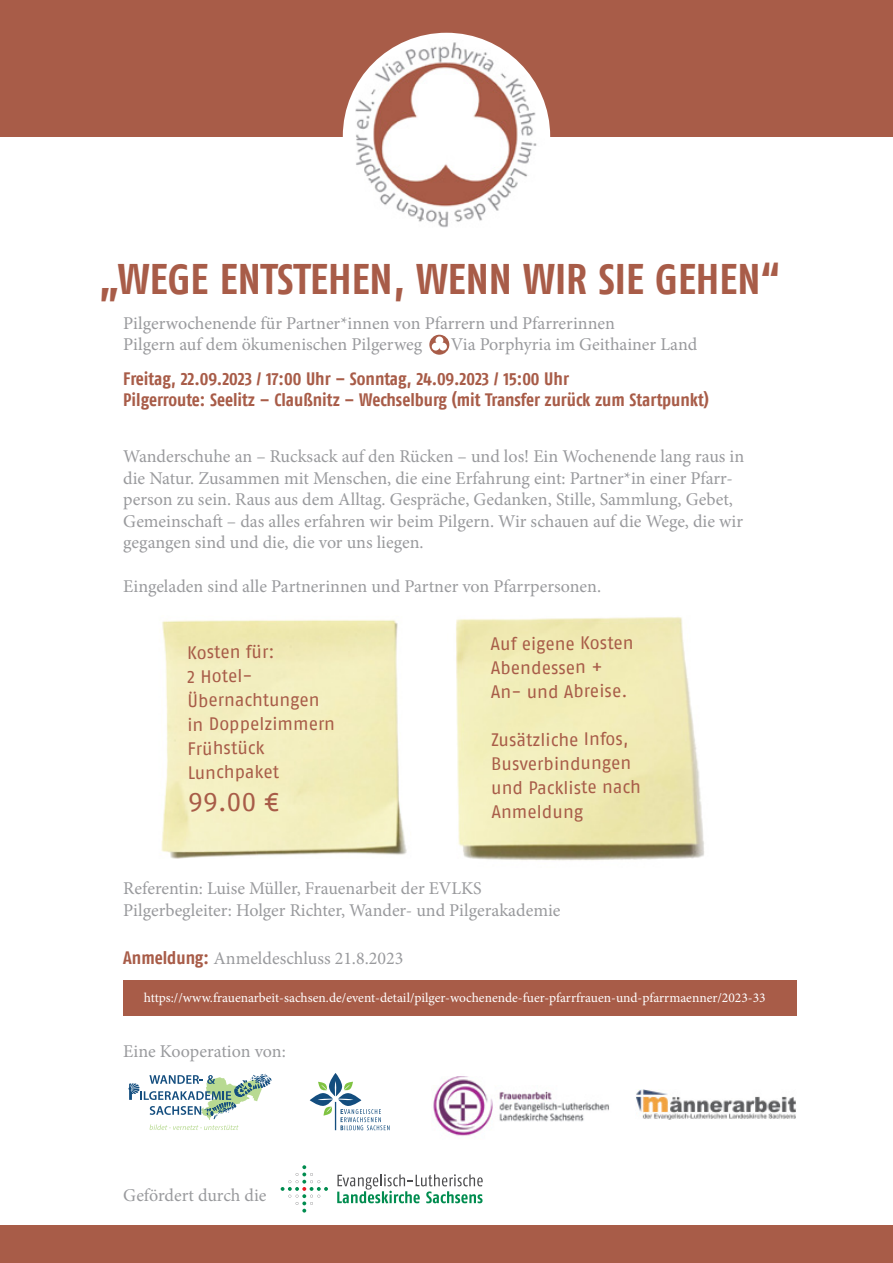
<style>
.page{position:relative;width:893px;height:1263px;background:#fff}
.page>*{position:absolute;margin:0;border:0;box-sizing:border-box;transform-origin:0 0}
.t1{font:42.75px "Fago Co Bold Lf";color:#a85c48}
.t2{font:27px "Fago No Regular LF";color:#a85c48}
.t3{font:18px/21.6px "Minion Pro";color:#999a9d}
.t4{font:18px "Fago No Regular LF";letter-spacing:-.005em;color:#a85c48}
.t5{font:18px "Fago Co Bold Lf";color:#a85c48}
.t6{font:13.5px "Minion Pro";color:#fff}
.s1{font-family:"Fago Co Bold Lf";color:#a85c48}
</style>
<div class="page">
<img style="left:161px;top:617px;width:543px;height:244px">
<div style="left:0;top:0;width:893px;height:136px;background:#a85c48"></div>
<div style="left:343px;top:33px;width:207px;height:207px;background:#fff;border-radius:50%"></div>
<img style="left:346px;top:39px;width:201px;height:189px">
<div style="left:123px;top:980px;width:673px;height:35px;background:#a85c48"></div>
<div style="left:0;top:1225px;width:893px;height:38px;background:#a85c48"></div>
<svg style="left:128px;top:1073px;width:144px;height:57px"></svg>
<svg style="left:309px;top:1073px;width:80px;height:57px"></svg>
<img style="left:636px;top:1090px;width:160px;height:29px">
<img style="left:433px;top:1076px;width:176px;height:60px">
<svg style="left:337px;top:1174px;width:146px;height:29px"></svg>
<svg style="left:281px;top:1165px;width:47px;height:47px"></svg>
<svg style="left:429px;top:335px;width:20px;height:20px"></svg>
<svg style="left:435px;top:336px;width:8px;height:8px"></svg>
<div style="left:432px;top:343px;width:8px;height:8px;background:#fff;border-radius:50%"></div>
<div style="left:439px;top:343px;width:8px;height:8px;background:#fff;border-radius:50%"></div>
<p class="t1" style="left:99px;top:254px;width:682px">„WEGE ENTSTEHEN, WENN WIR SIE GEHEN“</p>
<p class="t3" style="left:123px;top:312px;width:493px">Pilgerwochenende für Partner*innen von Pfarrern und Pfarrerinnen</p>
<p class="t3" style="left:123px;top:334px;width:301px">Pilgern auf dem ökumenischen Pilgerweg</p>
<p class="t3" style="left:451px;top:334px;width:248px">Via Porphyria im Geithainer Land</p>
<p class="t5" style="left:123px;top:368px;width:447px">Freitag, 22.09.2023 / 17:00 Uhr – Sonntag, 24.09.2023 / 15:00 Uhr</p>
<p class="t5" style="left:123px;top:389px;width:587px">Pilgerroute: Seelitz – Claußnitz – Wechselburg (mit Transfer zurück zum Startpunkt)</p>
<p class="t3" style="left:123px;top:446px;width:622px">Wanderschuhe an – Rucksack auf den Rücken – und los! Ein Wochenende lang raus in die Natur. Zusammen mit Menschen, die eine Erfahrung eint: Partner*in einer Pfarr&shy;person zu sein. Raus aus dem Alltag. Gespräche, Gedanken, Stille, Sammlung, Gebet, Gemeinschaft – das alles erfahren wir beim Pilgern. Wir schauen auf die Wege, die wir gegangen sind und die, die vor uns liegen.</p>
<p class="t3" style="left:123px;top:575px;width:479px">Eingeladen sind alle Partnerinnen und Partner von Pfarrpersonen.</p>
<p class="t4" style="left:187px;top:642px;width:89px">Kosten für:</p>
<p class="t4" style="left:187px;top:666px;width:67px">2 Hotel-</p>
<p class="t4" style="left:187px;top:690px;width:134px">Übernachtungen</p>
<p class="t4" style="left:187px;top:714px;width:149px">in Doppelzimmern</p>
<p class="t4" style="left:188px;top:738px;width:79px">Frühstück</p>
<p class="t4" style="left:188px;top:762px;width:93px">Lunchpaket</p>
<p class="t2" style="left:188px;top:786px;width:92px">99.00 €</p>
<p class="t4" style="left:491px;top:633px;width:145px">Auf eigene Kosten</p>
<p class="t4" style="left:491px;top:657px;width:114px">Abendessen +</p>
<p class="t4" style="left:491px;top:681px;width:138px">An- und Abreise.</p>
<p class="t4" style="left:491px;top:729px;width:139px">Zusätzliche Infos,</p>
<p class="t4" style="left:491px;top:753px;width:142px">Busverbindungen</p>
<p class="t4" style="left:491px;top:777px;width:151px">und Packliste nach</p>
<p class="t4" style="left:491px;top:801px;width:93px">Anmeldung</p>
<p class="t3" style="left:123px;top:878px;width:360px">Referentin: Luise Müller, Frauenarbeit der EVLKS</p>
<p class="t3" style="left:123px;top:899px;width:439px">Pilgerbegleiter: Holger Richter, Wander- und Pilgerakademie</p>
<p class="t3" style="left:123px;top:947px;width:282px"><span class="s1">Anmeldung:</span> Anmeldeschluss 21.8.2023</p>
<p class="t6" style="left:144px;top:989px;width:623px">https://www.frauenarbeit-sachsen.de/event-detail/pilger-wochenende-fuer-pfarrfrauen-und-pfarrmaenner/2023-33</p>
<p class="t3" style="left:123px;top:1040px;width:164px">Eine Kooperation von:</p>
<p class="t3" style="left:123px;top:1184px;width:145px">Gefördert durch die</p>
</div>
